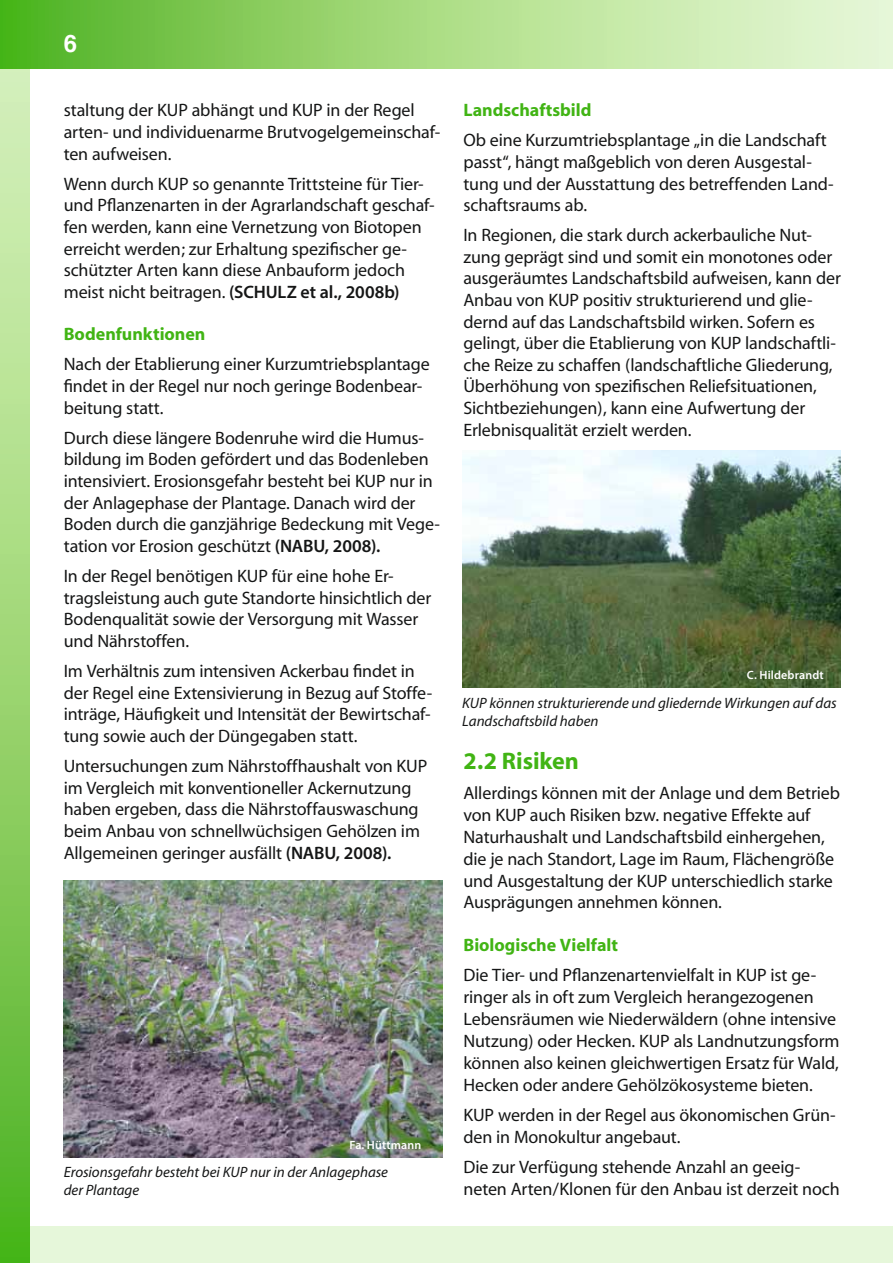
<style>
.page{position:relative;width:893px;height:1263px;background:#fff}
.page>*{position:absolute;margin:0;border:0;box-sizing:border-box;transform-origin:0 0}
.t1{font:700 24px "Myriad";color:#41b414}
.t2{font:700 24px "Helvetica";color:#fff}
.t3{font:18px/21.6px "Myriad";letter-spacing:-.005em;color:#151616}
.t4{font:700 18px "Myriad";color:#41b414}
.t5{font:italic 15px/18px "Myriad";color:#151616}
.t6{font:600 12px "Myriad Pro";letter-spacing:.01em;color:#fff}
.s1{font-family:"Myriad Pro";font-weight:600}
</style>
<div class="page">
<div style="left:0;top:1226px;width:893px;height:37px;background:#e6f7da"></div>
<div style="left:0;top:0;width:30px;height:1263px;background:linear-gradient(to bottom,#e5f7ca,#52b422)"></div>
<svg style="left:0;top:0;width:893px;height:68px"></svg>
<img style="left:64px;top:880px;width:378px;height:277px">
<img style="left:462px;top:450px;width:379px;height:238px">
<h1 class="t2" style="left:64px;top:24px;width:15px">6</h1>
<p class="t3" style="left:64px;top:100px;width:378px">staltung der KUP abhängt und KUP in der Regel arten- und individuenarme Brutvogelgemeinschaf&shy;ten aufweisen.</p>
<p class="t3" style="left:64px;top:174px;width:372px">Wenn durch KUP so genannte Trittsteine für Tier&shy;und Pflanzenarten in der Agrarlandschaft geschaf&shy;fen werden, kann eine Vernetzung von Biotopen erreicht werden; zur Erhaltung spezifischer ge&shy;schützter Arten kann diese Anbauform jedoch meist nicht beitragen. <span class="s1">(SCHULZ et al., 2008b)</span></p>
<p class="t4" style="left:64px;top:325px;width:143px">Bodenfunktionen</p>
<p class="t3" style="left:64px;top:354px;width:368px">Nach der Etablierung einer Kurzumtriebsplantage findet in der Regel nur noch geringe Bodenbear&shy;beitung statt.</p>
<p class="t3" style="left:64px;top:428px;width:378px">Durch diese längere Bodenruhe wird die Humus&shy;bildung im Boden gefördert und das Bodenleben intensiviert. Erosionsgefahr besteht bei KUP nur in der Anlagephase der Plantage. Danach wird der Boden durch die ganzjährige Bedeckung mit Vege&shy;tation vor Erosion geschützt <span class="s1">(NABU, 2008).</span></p>
<p class="t3" style="left:64px;top:566px;width:369px">In der Regel benötigen KUP für eine hohe Er&shy;tragsleistung auch gute Standorte hinsichtlich der Bodenqualität sowie der Versorgung mit Wasser und Nährstoffen.</p>
<p class="t3" style="left:64px;top:661px;width:370px">Im Verhältnis zum intensiven Ackerbau findet in der Regel eine Extensivierung in Bezug auf Stoffe&shy;inträge, Häufigkeit und Intensität der Bewirtschaf&shy;tung sowie auch der Düngegaben statt.</p>
<p class="t3" style="left:64px;top:756px;width:365px">Untersuchungen zum Nährstoffhaushalt von KUP im Vergleich mit konventioneller Ackernutzung haben ergeben, dass die Nährstoffauswaschung beim Anbau von schnellwüchsigen Gehölzen im Allgemeinen geringer ausfällt <span class="s1">(NABU, 2008).</span></p>
<p class="t6" style="left:350px;top:1137px;width:73px">Fa. Hüttmann</p>
<p class="t5" style="left:64px;top:1163px;width:326px">Erosionsgefahr besteht bei KUP nur in der Anlagephase der Plantage</p>
<p class="t4" style="left:463px;top:101px;width:130px">Landschaftsbild</p>
<p class="t3" style="left:463px;top:130px;width:372px">Ob eine Kurzumtriebsplantage „in die Landschaft passt“, hängt maßgeblich von deren Ausgestal&shy;tung und der Ausstattung des betreffenden Land&shy;schaftsraums ab.</p>
<p class="t3" style="left:463px;top:225px;width:379px">In Regionen, die stark durch ackerbauliche Nut&shy;zung geprägt sind und somit ein monotones oder ausgeräumtes Landschaftsbild aufweisen, kann der Anbau von KUP positiv strukturierend und glie&shy;dernd auf das Landschaftsbild wirken. Sofern es gelingt, über die Etablierung von KUP landschaftli&shy;che Reize zu schaffen (landschaftliche Gliederung, Überhöhung von spezifischen Reliefsituationen, Sichtbeziehungen), kann eine Aufwertung der Erlebnisqualität erzielt werden.</p>
<p class="t6" style="left:747px;top:668px;width:78px">C. Hildebrandt</p>
<p class="t5" style="left:462px;top:694px;width:376px">KUP können strukturierende und gliedernde Wirkungen auf das<br>Landschaftsbild haben</p>
<h1 class="t1" style="left:463px;top:748px;width:117px">2.2 Risiken</h1>
<p class="t3" style="left:463px;top:783px;width:378px">Allerdings können mit der Anlage und dem Betrieb von KUP auch Risiken bzw. negative Effekte auf Naturhaushalt und Landschaftsbild einhergehen, die je nach Standort, Lage im Raum, Flächengröße und Ausgestaltung der KUP unterschiedlich starke Ausprägungen annehmen können.</p>
<p class="t4" style="left:463px;top:935px;width:156px">Biologische Vielfalt</p>
<p class="t3" style="left:463px;top:965px;width:377px">Die Tier- und Pflanzenartenvielfalt in KUP ist ge&shy;ringer als in oft zum Vergleich herangezogenen Lebensräumen wie Niederwäldern (ohne intensive Nutzung) oder Hecken. KUP als Landnutzungsform können also keinen gleichwertigen Ersatz für Wald, Hecken oder andere Gehölzökosysteme bieten.</p>
<p class="t3" style="left:463px;top:1105px;width:374px">KUP werden in der Regel aus ökonomischen Grün&shy;den in Monokultur angebaut.</p>
<p class="t3" style="left:463px;top:1157px;width:378px">Die zur Verfügung stehende Anzahl an geeig&shy;neten Arten/Klonen für den Anbau ist derzeit noch</p>
</div>
